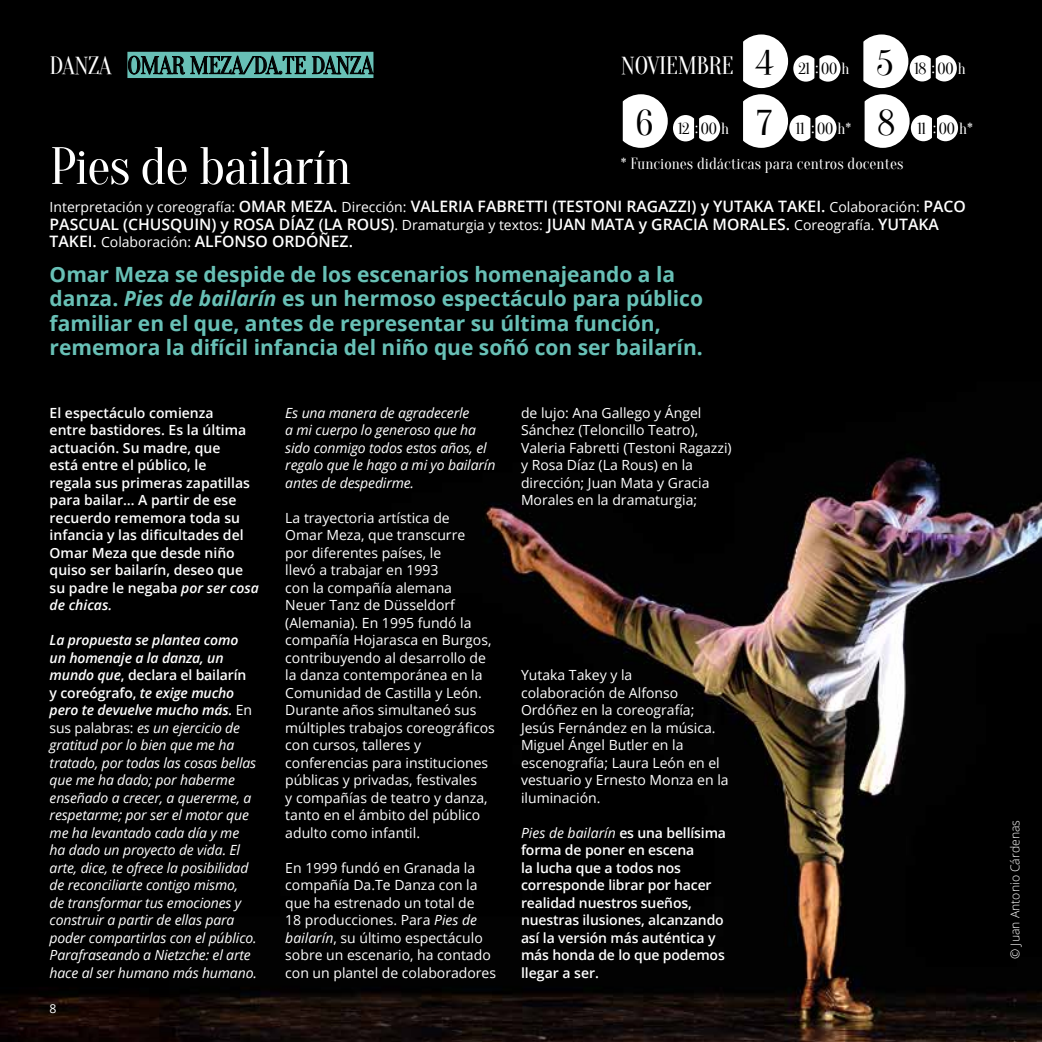
<style>
.page{position:relative;width:1042px;height:1042px;background:#fff}
.page>*{position:absolute;margin:0;border:0;box-sizing:border-box;transform-origin:0 0}
.t1{font:52.5px "Oranienbaum";letter-spacing:-.025em;color:#fff}
.t2{font:35px "Oranienbaum";color:#000}
.t3{font:24.5px "Oranienbaum";letter-spacing:-.02em;color:#000}
.t4{font:24.5px "Oranienbaum";letter-spacing:-.02em;color:#fff}
.t5{font:700 21px/24.5px "Open Sans";color:#68c0b6}
.t6{font:600 15.75px/17.5px "Open Sans";color:#fff}
.t7{font:15.75px "Oranienbaum";color:#fff}
.t8{font:15.75px "Oranienbaum";letter-spacing:-.02em;color:#000}
.t9{font:14px/17.5px "Open Sans";color:#fff}
.t10{font:italic 14px/17.5px "Open Sans";letter-spacing:-.01em;color:#fff}
.t11{font:600 14px/17.5px "Open Sans";color:#fff}
.t12{font:300 12.25px "Open Sans";color:#fff}
.t13{font:12.25px "Open Sans";color:#fff}
.s1{color:#fff}
.s2{font-weight:400;font-size:14px}
.s3{font-style:italic}
.s4{font-weight:600}
.s5{font-weight:600;font-style:normal}
.s6{font-style:normal}
.s7{font-weight:400;font-style:italic}
</style>
<div class="page">
<img style="left:0;top:0;width:1042px;height:1042px">
<div style="left:50px;top:260px;width:630px;height:25px;background:#000"></div>
<div style="left:50px;top:285px;width:658px;height:24px;background:#000"></div>
<div style="left:50px;top:309px;width:616px;height:25px;background:#000"></div>
<div style="left:50px;top:334px;width:653px;height:24px;background:#000"></div>
<div style="left:127px;top:52px;width:246px;height:26px;background:#68c0b6"></div>
<svg style="left:128px;top:55px;width:178px;height:27px"></svg>
<svg style="left:312px;top:56px;width:62px;height:18px"></svg>
<svg style="left:743px;top:34px;width:97px;height:54px"></svg>
<svg style="left:623px;top:94px;width:97px;height:54px"></svg>
<svg style="left:863px;top:34px;width:94px;height:54px"></svg>
<svg style="left:743px;top:94px;width:93px;height:54px"></svg>
<svg style="left:864px;top:94px;width:94px;height:54px"></svg>
<h2 class="t2" style="left:877px;top:43px;width:18px">5</h2>
<h2 class="t2" style="left:755px;top:43px;width:20px">4</h2>
<h3 class="t3" style="left:50px;top:52px;width:325px"><span class="s1">DANZA</span> OMAR MEZA/DA.TE DANZA</h3>
<h3 class="t4" style="left:621px;top:52px;width:114px">NOVIEMBRE</h3>
<p class="t8" style="left:914px;top:60px;width:53px">18 <span class="s1">:</span> 00 <span class="s1">h</span></p>
<p class="t8" style="left:798px;top:60px;width:53px">21 <span class="s1">:</span> 00 <span class="s1">h</span></p>
<h2 class="t2" style="left:877px;top:103px;width:19px">8</h2>
<h2 class="t2" style="left:636px;top:103px;width:19px">6</h2>
<h2 class="t2" style="left:757px;top:103px;width:17px">7</h2>
<p class="t8" style="left:796px;top:120px;width:57px">11 <span class="s1">:</span> 00 <span class="s1">h*</span></p>
<p class="t8" style="left:917px;top:120px;width:57px">11 <span class="s1">:</span>00 <span class="s1">h*</span></p>
<p class="t8" style="left:678px;top:120px;width:53px">12 <span class="s1">:</span> 00 <span class="s1">h</span></p>
<p class="t7" style="left:621px;top:155px;width:284px">* Funciones didácticas para centros docentes</p>
<h1 class="t1" style="left:50px;top:137px;width:303px">Pies de bailarín</h1>
<p class="t6" style="left:50px;top:197px;width:918px"><span class="s2">Interpretación y coreografía:</span> OMAR MEZA. <span class="s2">Dirección:</span> VALERIA FABRETTI (TESTONI RAGAZZI) y YUTAKA TAKEI. <span class="s2">Colaboración:</span> PACO<br>PASCUAL (CHUSQUIN) y ROSA DÍAZ (LA ROUS)<span class="s2">. Dramaturgia y textos:</span> JUAN MATA y GRACIA MORALES. <span class="s2">Coreografía.</span> YUTAKA<br>TAKEI. <span class="s2">Colaboración:</span> ALFONSO ORDÓÑEZ.</p>
<p class="t5" style="left:50px;top:261px;width:655px">Omar Meza se despide de los escenarios homenajeando a la danza. <span class="s3">Pies de bailarín</span> es un hermoso espectáculo para público familiar en el que, antes de representar su última función, rememora la difícil infancia del niño que soñó con ser bailarín.</p>
<p class="t11" style="left:50px;top:403px;width:211px">El espectáculo comienza<br>entre bastidores. Es la última actuación. Su madre, que<br>está entre el público, le<br>regala sus primeras zapatillas para bailar… A partir de ese recuerdo rememora toda su infancia y las dificultades del<br>Omar Meza que desde niño quiso ser bailarín, deseo que su padre le negaba <span class="s3">por ser cosa de chicas.</span></p>
<p class="t10" style="left:50px;top:631px;width:209px"><span class="s4">La propuesta se plantea como un homenaje a la danza, un mundo que</span><span class="s5">, declara el bailarín y coreógrafo,</span> <span class="s4">te exige mucho pero te devuelve mucho más.</span> <span class="s6">En sus palabras:</span> es un ejercicio de gratitud por lo bien que me ha tratado, por todas las cosas bellas que me ha dado; por haberme enseñado a crecer, a quererme, a respetarme; por ser el motor que me ha levantado cada día y me ha dado un proyecto de vida. El arte, dice, te ofrece la posibilidad de reconciliarte contigo mismo,<br>de transformar tus emociones y construir a partir de ellas para poder compartirlas con el público.<br>Parafraseando a Nietzche: el arte hace al ser humano más humano.</p>
<p class="t13" style="left:50px;top:1000px;width:9px">8</p>
<p class="t10" style="left:285px;top:403px;width:212px">Es una manera de agradecerle<br>a mi cuerpo lo generoso que ha sido conmigo todos estos años, el regalo que le hago a mi yo bailarín antes de despedirme.</p>
<p class="t9" style="left:285px;top:508px;width:211px">La trayectoria artística de<br>Omar Meza, que transcurre<br>por diferentes países, le<br>llevó a trabajar en 1993<br>con la compañía alemana<br>Neuer Tanz de Düsseldorf (Alemania). En 1995 fundó la compañía Hojarasca en Burgos, contribuyendo al desarrollo de la danza contemporánea en la<br>Comunidad de Castilla y León.<br>Durante años simultaneó sus múltiples trabajos coreográficos con cursos, talleres y conferencias para instituciones públicas y privadas, festivales<br>y compañías de teatro y danza, tanto en el ámbito del público adulto como infantil.</p>
<p class="t9" style="left:285px;top:858px;width:212px">En 1999 fundó en Granada la compañía Da.Te Danza con la que ha estrenado un total de<br>18 producciones. Para <span class="s3">Pies de bailarín</span>, su último espectáculo sobre un escenario, ha contado con un plantel de colaboradores</p>
<p class="t9" style="left:521px;top:403px;width:212px">de lujo: Ana Gallego y Ángel<br>Sánchez (Teloncillo Teatro),<br>Valeria Fabretti (Testoni Ragazzi) y Rosa Díaz (La Rous) en la dirección; Juan Mata y Gracia<br>Morales en la dramaturgia;</p>
<p class="t9" style="left:521px;top:666px;width:209px">Yutaka Takey y la<br>colaboración de Alfonso<br>Ordóñez en la coreografía;<br>Jesús Fernández en la música.<br>Miguel Ángel Butler en la escenografía; Laura León en el vestuario y Ernesto Monza en la iluminación.</p>
<p class="t11" style="left:521px;top:823px;width:207px"><span class="s7">Pies de bailarín</span> es una bellísima forma de poner en escena<br>la lucha que a todos nos corresponde librar por hacer realidad nuestros sueños, nuestras ilusiones, alcanzando así la versión más auténtica y más honda de lo que podemos llegar a ser.</p>
<p class="t12" style="left:1007px;top:959px;width:141px;rotate:-90deg">© Juan Antonio Cárdenas</p>
</div>
